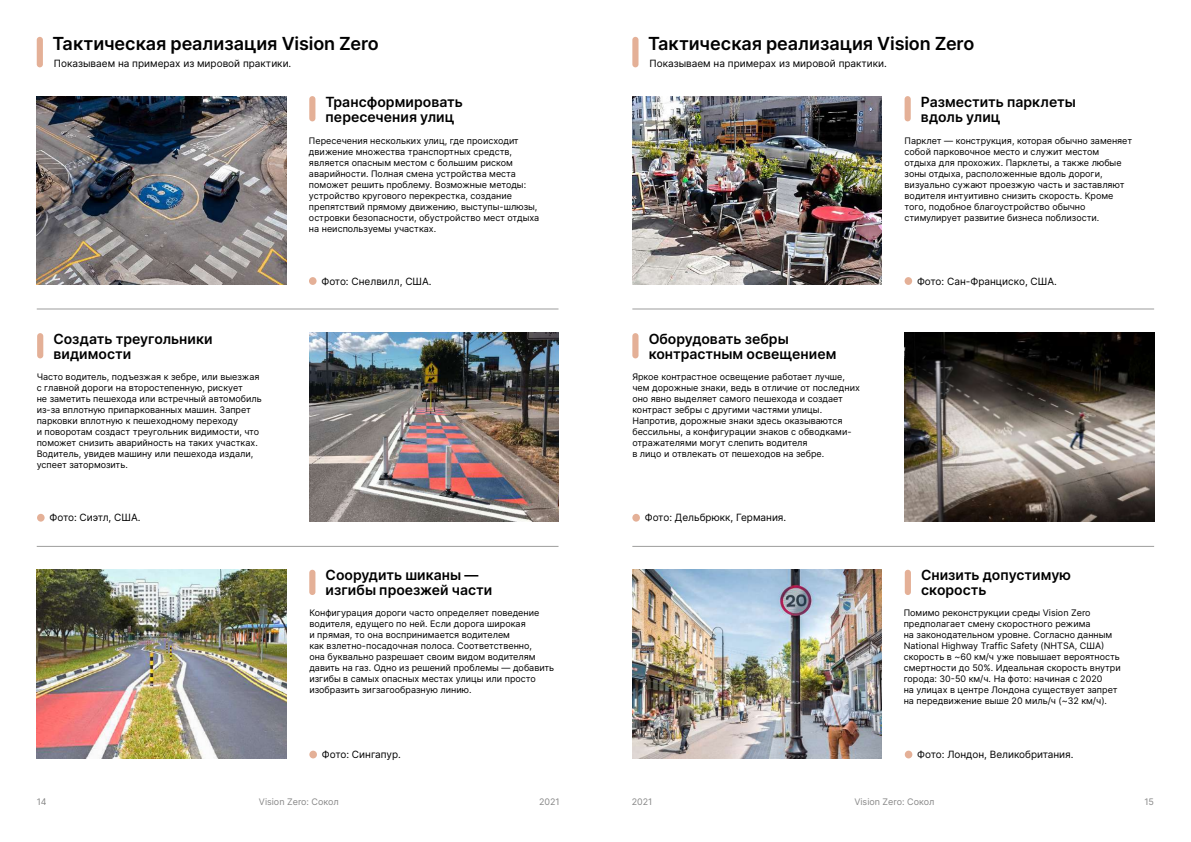
<style>
.page{position:relative;width:1191px;height:842px;background:#fff}
.page>*{position:absolute;margin:0;border:0;box-sizing:border-box;transform-origin:0 0}
.t1{font:600 18px "Inter";letter-spacing:-.005em;color:#000}
.t2{font:600 14px/15px "Inter";color:#000}
.t3{font:10px "Inter";color:#000}
.t4{font:9px/11px "Inter";color:#000}
.t5{font:9px "Inter";color:#878787}
</style>
<div class="page">
<hr style="left:632px;top:308px;width:522px;height:1px;background:#9d9d9c">
<hr style="left:37px;top:308px;width:521px;height:1px;background:#9d9d9c">
<hr style="left:632px;top:546px;width:522px;height:1px;background:#9d9d9c">
<hr style="left:37px;top:546px;width:521px;height:1px;background:#9d9d9c">
<img style="left:632px;top:96px;width:250px;height:189px">
<img style="left:37px;top:96px;width:249px;height:189px">
<img style="left:904px;top:333px;width:250px;height:189px">
<img style="left:309px;top:333px;width:250px;height:189px">
<img style="left:632px;top:570px;width:250px;height:188px">
<img style="left:37px;top:570px;width:249px;height:188px">
<div style="left:309px;top:96px;width:6px;height:25px;background:#e4b097;border-radius:3px"></div>
<div style="left:904px;top:96px;width:6px;height:25px;background:#e4b097;border-radius:3px"></div>
<div style="left:37px;top:333px;width:6px;height:25px;background:#e4b097;border-radius:3px"></div>
<div style="left:632px;top:333px;width:6px;height:25px;background:#e4b097;border-radius:3px"></div>
<div style="left:309px;top:570px;width:6px;height:25px;background:#e4b097;border-radius:3px"></div>
<div style="left:904px;top:570px;width:7px;height:25px;background:#e4b097;border-radius:3px"></div>
<div style="left:37px;top:37px;width:6px;height:30px;background:#e4b097;border-radius:3px"></div>
<div style="left:632px;top:37px;width:6px;height:30px;background:#e4b097;border-radius:3px"></div>
<div style="left:309px;top:277px;width:7px;height:8px;background:#e4b097;border-radius:50%"></div>
<div style="left:904px;top:277px;width:8px;height:8px;background:#e4b097;border-radius:50%"></div>
<div style="left:37px;top:514px;width:8px;height:8px;background:#e4b097;border-radius:50%"></div>
<div style="left:632px;top:514px;width:8px;height:8px;background:#e4b097;border-radius:50%"></div>
<div style="left:309px;top:751px;width:8px;height:7px;background:#e4b097;border-radius:50%"></div>
<div style="left:904px;top:751px;width:8px;height:7px;background:#e4b097;border-radius:50%"></div>
<h1 class="t1" style="left:53px;top:31px;width:328px">Тактическая реализация Vision Zero</h1>
<h1 class="t1" style="left:648px;top:31px;width:328px">Тактическая реализация Vision Zero</h1>
<p class="t3" style="left:54px;top:56px;width:239px">Показываем на примерах из мировой практики.</p>
<p class="t3" style="left:649px;top:56px;width:239px">Показываем на примерах из мировой практики.</p>
<h2 class="t2" style="left:326px;top:94px;width:139px">Трансформировать пересечения улиц</h2>
<h2 class="t2" style="left:921px;top:94px;width:156px">Разместить парклеты вдоль улиц</h2>
<p class="t4" style="left:309px;top:135px;width:232px">Пересечения нескольких улиц, где происходит движение множества транспортных средств, является опасным местом с большим риском аварийности. Полная смена устройства места поможет решить проблему. Возможные методы: устройство кругового перекрестка, создание препятствий прямому движению, выступы-шлюзы, островки безопасности, обустройство мест отдыха на неиспользуемы участках.</p>
<p class="t4" style="left:904px;top:135px;width:229px">Парклет — конструкция, которая обычно заменяет собой парковочное место и служит местом отдыха для прохожих. Парклеты, а также любые зоны отдыха, расположенные вдоль дороги, визуально сужают проезжую часть и заставляют водителя интуитивно снизить скорость. Кроме того, подобное благоустройство обычно стимулирует развитие бизнеса поблизости.</p>
<p class="t3" style="left:321px;top:274px;width:112px">Фото: Снелвилл, США.</p>
<p class="t3" style="left:917px;top:274px;width:141px">Фото: Сан-Франциско, США.</p>
<h2 class="t2" style="left:53px;top:331px;width:161px">Создать треугольники видимости</h2>
<h2 class="t2" style="left:648px;top:331px;width:189px">Оборудовать зебры контрастным освещением</h2>
<p class="t4" style="left:37px;top:371px;width:226px">Часто водитель, подъезжая к зебре, или выезжая с главной дороги на второстепенную, рискует<br>не заметить пешехода или встречный автомобиль из-за вплотную припаркованных машин. Запрет парковки вплотную к пешеходному переходу<br>и поворотам создаст треугольник видимости, что поможет снизить аварийность на таких участках.<br>Водитель, увидев машину или пешехода издали, успеет затормозить.</p>
<p class="t4" style="left:632px;top:371px;width:229px">Яркое контрастное освещение работает лучше, чем дорожные знаки, ведь в отличие от последних оно явно выделяет самого пешехода и создает контраст зебры с другими частями улицы.<br>Напротив, дорожные знаки здесь оказываются бессильны, а конфигурации знаков с обводками&shy;отражателями могут слепить водителя<br>в лицо и отвлекать от пешеходов на зебре.</p>
<p class="t3" style="left:49px;top:510px;width:93px">Фото: Сиэтл, США.</p>
<p class="t3" style="left:645px;top:510px;width:143px">Фото: Дельбрюкк, Германия.</p>
<h2 class="t2" style="left:326px;top:567px;width:168px">Соорудить шиканы — изгибы проезжей части</h2>
<h2 class="t2" style="left:921px;top:567px;width:151px">Снизить допустимую скорость</h2>
<p class="t4" style="left:309px;top:607px;width:246px">Конфигурация дороги часто определяет поведение водителя, едущего по ней. Если дорога широкая<br>и прямая, то она воспринимается водителем<br>как взлетно-посадочная полоса. Соответственно,<br>она буквально разрешает своим видом водителям давить на газ. Одно из решений проблемы — добавить изгибы в самых опасных местах улицы или просто изобразить зигзагообразную линию.</p>
<p class="t4" style="left:903px;top:607px;width:218px">Помимо реконструкции среды Vision Zero предполагает смену скоростного режима<br>на законодательном уровне. Согласно данным National Highway Traffic Safety (NHTSA, США) скорость в ~60 км/ч уже повышает вероятность смертности до 50%. Идеальная скорость внутри города: 30-50 км/ч. На фото: начиная с 2020<br>на улицах в центре Лондона существует запрет на передвижение выше 20 миль/ч (~32 км/ч).</p>
<p class="t3" style="left:322px;top:747px;width:81px">Фото: Сингапур.</p>
<p class="t3" style="left:917px;top:747px;width:158px">Фото: Лондон, Великобритания.</p>
<p class="t5" style="left:37px;top:795px;width:11px">14</p>
<p class="t5" style="left:259px;top:795px;width:81px">Vision Zero: Сокол</p>
<p class="t5" style="left:539px;top:795px;width:22px">2021</p>
<p class="t5" style="left:632px;top:795px;width:22px">2021</p>
<p class="t5" style="left:854px;top:795px;width:81px">Vision Zero: Сокол</p>
<p class="t5" style="left:1144px;top:795px;width:11px">15</p>
</div>
